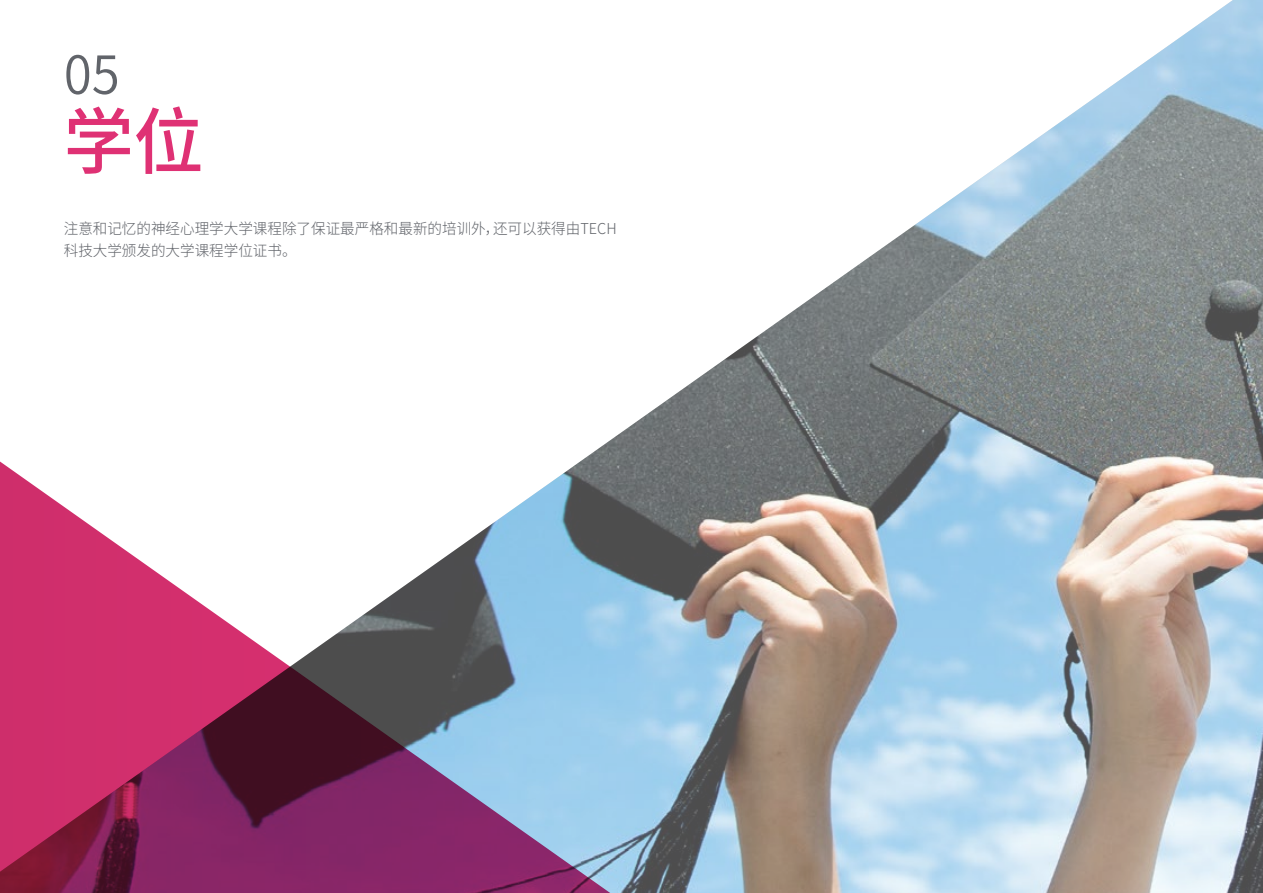
<style>
.page{position:relative;width:1263px;height:893px;background:#fff}
.page>*{position:absolute;margin:0;border:0;box-sizing:border-box;transform-origin:0 0}
.t1{font:500 72px "Source Han Sans CN";color:#df3174}
.t2{font:52.5px "Source Han Sans CN";color:#61646a}
.t3{font:300 15px/22.5px "Source Han Sans CN";color:#61646a}
</style>
<div class="page">
<img style="left:602px;top:0;width:661px;height:893px">
<svg style="left:0;top:446px;width:640px;height:447px"></svg>
<h2 class="t2" style="left:64px;top:45px;width:57px">05</h2>
<h1 class="t1" style="left:64px;top:101px;width:141px">学位</h1>
<p class="t3" style="left:64px;top:217px;width:554px">注意和记忆的神经心理学大学课程除了保证最严格和最新的培训外，还可以获得由TECH科技大学颁发的大学课程学位证书。</p>
</div>
